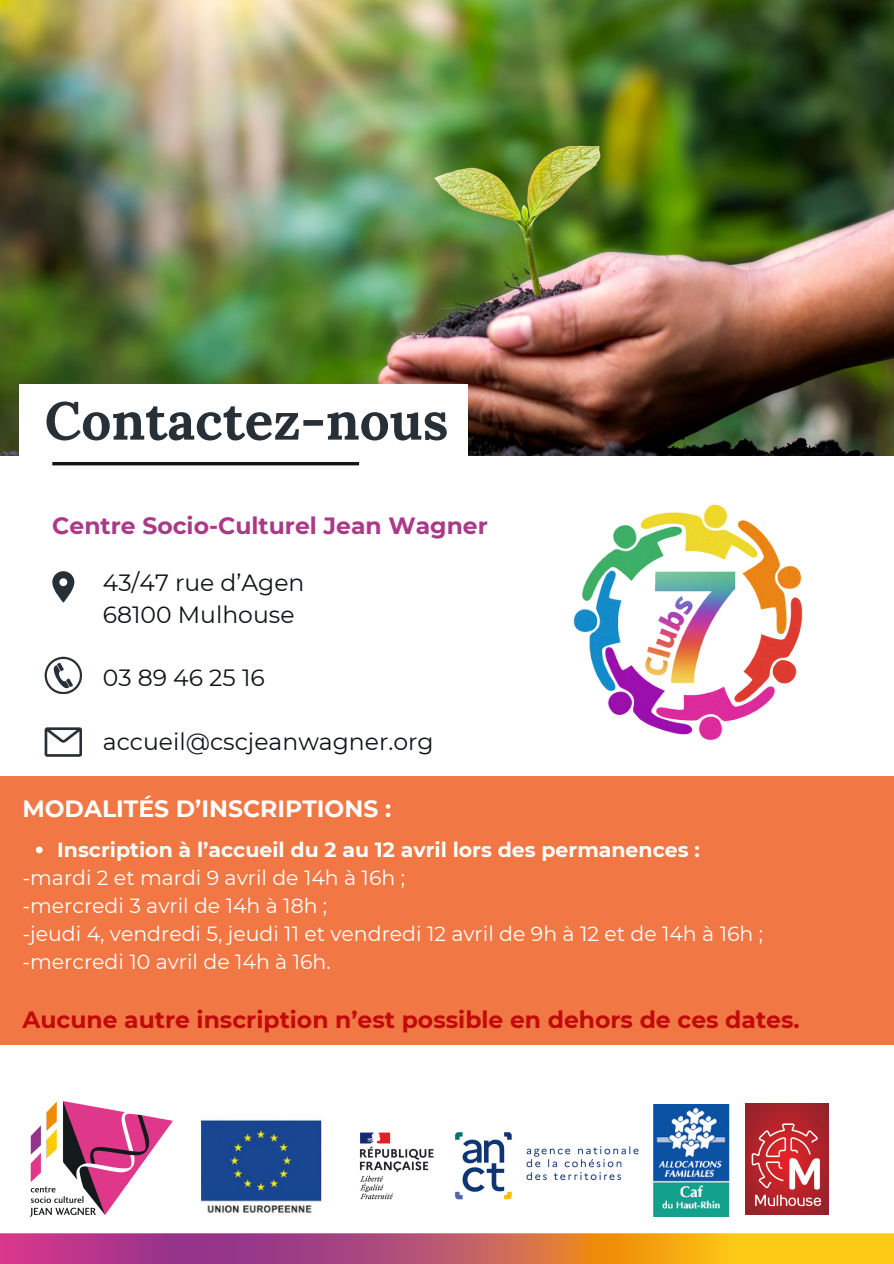
<style>
.page{position:relative;width:894px;height:1264px;background:#fff}
.page>*{position:absolute;margin:0;border:0;box-sizing:border-box;transform-origin:0 0}
.t1{font:700 53.25px "Lora";color:#283037}
.t2{font:700 23.55px "Montserrat";color:#c20a0a}
.t3{font:700 23.55px "Montserrat";color:#fff}
.t4{font:23.4px/31.7px "Montserrat";color:#101417}
.t5{font:700 23.4px "Montserrat";color:#aa3988}
.t6{font:20.55px "Montserrat";color:#fff}
.t7{font:700 20.55px "Montserrat";color:#fff}
</style>
<div class="page">
<img style="left:0;top:0;width:893px;height:456px">
<div style="left:20px;top:384px;width:448px;height:110px;background:#fff"></div>
<hr style="left:52px;top:462px;width:307px;height:3px;background:#101417">
<svg style="left:45px;top:656px;width:37px;height:38px"></svg>
<svg style="left:52px;top:571px;width:22px;height:31px"></svg>
<svg style="left:45px;top:727px;width:37px;height:29px"></svg>
<img style="left:0;top:1233px;width:893px;height:30px">
<img style="left:31px;top:1101px;width:141px;height:115px">
<div style="left:0;top:776px;width:893px;height:268px;background:#f17744"></div>
<svg style="left:36px;top:846px;width:7px;height:7px"></svg>
<img style="left:201px;top:1118px;width:121px;height:95px">
<img style="left:359px;top:1132px;width:280px;height:68px">
<img style="left:653px;top:1104px;width:77px;height:112px">
<img style="left:745px;top:1103px;width:82px;height:111px">
<img style="left:573px;top:504px;width:230px;height:237px">
<p class="t1" style="left:45px;top:386px;width:405px">Contactez-nous</p>
<h3 class="t5" style="left:52px;top:511px;width:437px">Centre Socio-Culturel Jean Wagner</h3>
<p class="t4" style="left:103px;top:567px;width:203px">43/47 rue d’Agen<br>68100 Mulhouse</p>
<p class="t4" style="left:103px;top:662px;width:163px">03 89 46 25 16</p>
<p class="t4" style="left:103px;top:725px;width:332px">accueil@cscjeanwagner.org</p>
<p class="t3" style="left:22px;top:794px;width:370px">MODALITÉS D’INSCRIPTIONS :</p>
<h4 class="t7" style="left:57px;top:836px;width:644px">Inscription à l’accueil du 2 au 12 avril lors des permanences :</h4>
<h4 class="t6" style="left:22px;top:865px;width:384px">-mardi 2 et mardi 9 avril de 14h à 16h ;</h4>
<h4 class="t6" style="left:22px;top:893px;width:306px">-mercredi 3 avril de 14h à 18h ;</h4>
<p class="t6" style="left:22px;top:921px;width:742px">-jeudi 4, vendredi 5, jeudi 11 et vendredi 12 avril de 9h à 12 et de 14h à 16h ;</p>
<p class="t6" style="left:22px;top:949px;width:310px">-mercredi 10 avril de 14h à 16h.</p>
<h2 class="t2" style="left:22px;top:1005px;width:778px">Aucune autre inscription n’est possible en dehors de ces dates.</h2>
</div>
